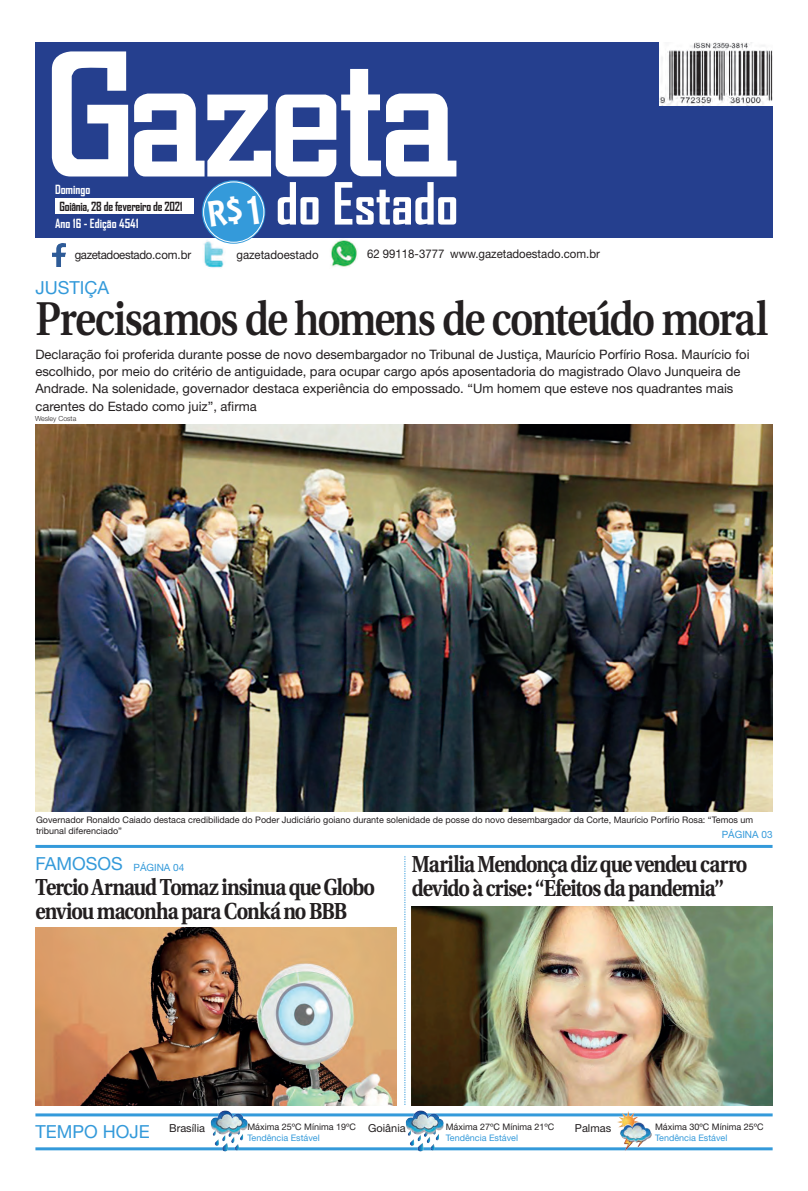
<style>
.page{position:relative;width:808px;height:1191px;background:#fff}
.page>*{position:absolute;margin:0;border:0;box-sizing:border-box;transform-origin:0 0}
.t1{font:700 55.6px "Agency FB";color:#fff}
.Manchete{font:600 47.3px "Utopia";letter-spacing:-.045em;color:#231f20;scale:.85 1}
.Manchete-2{font:700 23.1px "Utopia";letter-spacing:-.045em;color:#231f20;scale:.85 1}
.Retranca{font:18px "Helvetica Neue";color:#349ada}
.Legenda{font:13px/17.3px "Helvetica Neue";color:#231f20}
.t2{font:700 12.1px "Agency FB";letter-spacing:-.02em;color:#231f20}
.t3{font:700 12.1px "Agency FB";color:#fff}
.t4{font:12px "Helvetica Neue";color:#231f20;scale:.95 1}
.t5{font:12px "Helvetica Neue";letter-spacing:-.03em;color:#231f20;scale:.95 1}
.Legenda-2{font:11px "Helvetica Neue";color:#231f20}
.Retranca-2{font:10px "Helvetica Neue";color:#349ada}
.Legenda-3{font:9px/11.3px "Helvetica Neue";color:#231f20}
.Legenda-4{font:9px "Helvetica Neue";color:#349ada}
.Crédito_Fotógrafo{font:300 7px "Helvetica Neue";color:#231f20}
</style>
<div class="page">
<div style="left:35px;top:43px;width:737px;height:195px;background:#253f8e"></div>
<svg style="left:52px;top:51px;width:76px;height:125px"></svg>
<svg style="left:134px;top:69px;width:322px;height:107px"></svg>
<div style="left:55px;top:198px;width:138px;height:16px;background:#fff"></div>
<svg style="left:202px;top:180px;width:63px;height:64px"></svg>
<div style="left:203px;top:182px;width:61px;height:61px;border:1px solid #fff;border-radius:50%"></div>
<img style="left:660px;top:43px;width:112px;height:63px">
<img style="left:203px;top:240px;width:22px;height:29px">
<img style="left:330px;top:239px;width:28px;height:28px">
<img style="left:52px;top:243px;width:13px;height:23px">
<svg style="left:405px;top:856px;width:1px;height:249px"></svg>
<hr style="left:35px;top:845px;width:737px;height:3px;background:#349ada">
<hr style="left:35px;top:1113px;width:738px;height:3px;background:#349ada">
<hr style="left:35px;top:1147px;width:738px;height:3px;background:#349ada">
<img style="left:616px;top:1111px;width:35px;height:40px">
<img style="left:210px;top:1110px;width:37px;height:41px">
<img style="left:406px;top:1110px;width:37px;height:41px">
<img style="left:35px;top:927px;width:361px;height:178px">
<img style="left:412px;top:906px;width:360px;height:199px">
<img style="left:35px;top:424px;width:737px;height:387px">
<div style="left:208px;top:195px;width:51px;height:32px;background:#349ada"></div>
<p class="t3" style="left:55px;top:182px;width:37px">Domingo</p>
<p class="t2" style="left:59px;top:199px;width:125px">Goiânia, 28 de fevereiro de 2021</p>
<p class="t3" style="left:55px;top:216px;width:85px">Ano 16 - Edição 4541</p>
<p class="t1" style="left:276px;top:169px;width:184px">do Estado</p>
<p class="t5" style="left:75px;top:247px;width:124px">gazetadoestado.com.br</p>
<p class="t4" style="left:236px;top:247px;width:88px">gazetadoestado</p>
<p class="t4" style="left:367px;top:247px;width:83px">62 99118-3777</p>
<p class="t4" style="left:450px;top:247px;width:159px">www.gazetadoestado.com.br</p>
<p class="Retranca" style="left:35px;top:277px;width:75px">JUSTIÇA</p>
<p class="Manchete" style="left:35px;top:292px;width:863px">Precisamos de homens de conteúdo moral</p>
<p class="Legenda" style="left:35px;top:345px;width:715px">Declaração foi proferida durante posse de novo desembargador no Tribunal de Justiça, Maurício Porfírio Rosa. Maurício foi escolhido, por meio do critério de antiguidade, para ocupar cargo após aposentadoria do magistrado Olavo Junqueira de Andrade. Na solenidade, governador destaca experiência do empossado. “Um homem que esteve nos quadrantes mais carentes do Estado como juiz”, afirma</p>
<p class="Crédito_Fotógrafo" style="left:35px;top:414px;width:43px">Wesley Costa</p>
<p class="Legenda-3" style="left:36px;top:813px;width:719px">Governador Ronaldo Caiado destaca credibilidade do Poder Judiciário goiano durante solenidade de posse do novo desembargador da Corte, Maurício Porfírio Rosa: “Temos um tribunal diferenciado”</p>
<p class="Retranca-2" style="left:722px;top:828px;width:52px">PÁGINA 03</p>
<p class="Retranca" style="left:35px;top:853px;width:89px">FAMOSOS</p>
<p class="Retranca-2" style="left:134px;top:861px;width:52px">PÁGINA 04</p>
<p class="Manchete-2" style="left:412px;top:851px;width:396px">Marilia Mendonça diz que vendeu carro</p>
<p class="Manchete-2" style="left:35px;top:874px;width:401px">Tercio Arnaud Tomaz insinua que Globo</p>
<p class="Manchete-2" style="left:412px;top:875px;width:369px">devido à crise: “Efeitos da pandemia”</p>
<p class="Manchete-2" style="left:35px;top:898px;width:368px">enviou maconha para Conká no BBB</p>
<p class="Retranca" style="left:35px;top:1120px;width:116px">TEMPO HOJE</p>
<p class="Legenda-2" style="left:169px;top:1121px;width:37px">Brasília</p>
<p class="Legenda-3" style="left:247px;top:1121px;width:110px">Máxima 25ºC Mínima 19ºC</p>
<p class="Legenda-2" style="left:368px;top:1121px;width:39px">Goiânia</p>
<p class="Legenda-2" style="left:575px;top:1121px;width:38px">Palmas</p>
<p class="Legenda-4" style="left:247px;top:1132px;width:74px">Tendência Estável</p>
<p class="Legenda-3" style="left:446px;top:1121px;width:110px">Máxima 27ºC Mínima 21ºC</p>
<p class="Legenda-4" style="left:446px;top:1132px;width:74px">Tendência Estável</p>
<p class="Legenda-3" style="left:655px;top:1121px;width:110px">Máxima 30ºC Mínima 25ºC</p>
<p class="Legenda-4" style="left:655px;top:1132px;width:74px">Tendência Estável</p>
</div>
